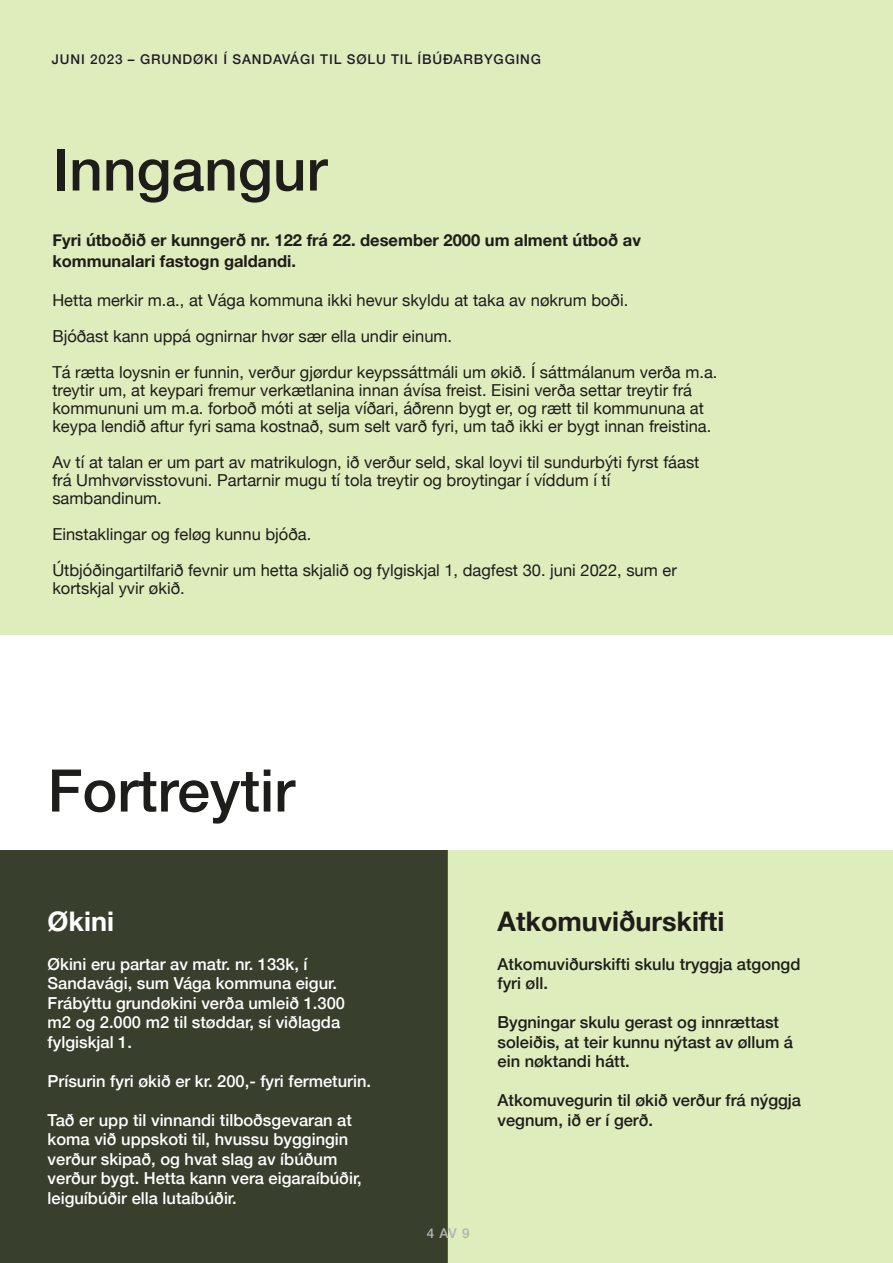
<style>
.page{position:relative;width:893px;height:1263px;background:#fff}
.page>*{position:absolute;margin:0;border:0;box-sizing:border-box;transform-origin:0 0}
.t1{font:500 58.8px "Helvetica Neue";color:#1d1d1b}
.t2{font:700 27px "Helvetica Neue";color:#1d1d1b}
.t3{font:700 27px "Helvetica Neue";color:#fff}
.t4{font:16.5px/18px "Helvetica Neue";color:#1d1d1b}
.t5{font:500 16.5px/19.5px "Helvetica Neue";color:#fff}
.t6{font:500 16.5px/19.5px "Helvetica Neue";color:#1d1d1b}
.t7{font:700 16.5px/21px "Helvetica Neue";color:#1d1d1b}
.t8{font:500 13.5px "Helvetica Neue";letter-spacing:.06em;color:#1d1d1b}
.t9{font:500 13.5px "Helvetica Neue";color:#b3b2b2}
</style>
<div class="page">
<div style="left:0;top:850px;width:448px;height:413px;background:#383f2d"></div>
<div style="left:0;top:0;width:893px;height:634px;background:#dfecbc"></div>
<div style="left:448px;top:850px;width:445px;height:413px;background:#dfecbc"></div>
<p class="t8" style="left:52px;top:49px;width:491px">JUNI 2023 – GRUNDØKI Í SANDAVÁGI TIL SØLU TIL ÍBÚÐARBYGGING</p>
<p class="t1" style="left:53px;top:122px;width:276px">Inngangur</p>
<p class="t7" style="left:52px;top:230px;width:590px">Fyri útboðið er kunngerð nr. 122 frá 22. desember 2000 um alment útboð av kommunalari fastogn galdandi.</p>
<p class="t4" style="left:52px;top:292px;width:577px">Hetta merkir m.a., at Vága kommuna ikki hevur skyldu at taka av nøkrum boði.</p>
<p class="t4" style="left:52px;top:328px;width:401px">Bjóðast kann uppá ognirnar hvør sær ella undir einum.</p>
<p class="t4" style="left:52px;top:364px;width:667px">Tá rætta loysnin er funnin, verður gjørdur keypssáttmáli um økið. Í sáttmálanum verða m.a. treytir um, at keypari fremur verkætlanina innan ávísa freist. Eisini verða settar treytir frá kommununi um m.a. forboð móti at selja víðari, áðrenn bygt er, og rætt til kommununa at keypa lendið aftur fyri sama kostnað, sum selt varð fyri, um tað ikki er bygt innan freistina.</p>
<p class="t4" style="left:52px;top:454px;width:648px">Av tí at talan er um part av matrikulogn, ið verður seld, skal loyvi til sundurbýti fyrst fáast frá Umhvørvisstovuni. Partarnir mugu tí tola treytir og broytingar í víddum í tí sambandinum.</p>
<p class="t4" style="left:52px;top:526px;width:260px">Einstaklingar og feløg kunnu bjóða.</p>
<p class="t4" style="left:52px;top:562px;width:626px">Útbjóðingartilfarið fevnir um hetta skjalið og fylgiskjal 1, dagfest 30. juni 2022, sum er kortskjal yvir økið.</p>
<p class="t1" style="left:48px;top:743px;width:249px">Fortreytir</p>
<p class="t3" style="left:48px;top:900px;width:68px">Økini</p>
<p class="t5" style="left:48px;top:953px;width:261px">Økini eru partar av matr. nr. 133k, í</p>
<p class="t5" style="left:48px;top:972px;width:299px">Sandavági, sum Vága kommuna eigur.<br>Frábýttu grundøkini verða umleið 1.300 m2 og 2.000 m2 til støddar, sí viðlagda fylgiskjal 1.</p>
<p class="t5" style="left:48px;top:1070px;width:325px">Prísurin fyri økið er kr. 200,- fyri fermeturin.</p>
<p class="t5" style="left:48px;top:1109px;width:316px">Tað er upp til vinnandi tilboðsgevaran at koma við uppskoti til, hvussu byggingin verður skipað, og hvat slag av íbúðum verður bygt. Hetta kann vera eigaraíbúðir, leiguíbúðir ella lutaíbúðir.</p>
<p class="t2" style="left:497px;top:900px;width:228px">Atkomuviðurskifti</p>
<p class="t6" style="left:497px;top:953px;width:304px">Atkomuviðurskifti skulu tryggja atgongd fyri øll.</p>
<p class="t6" style="left:497px;top:1011px;width:297px">Bygningar skulu gerast og innrættast soleiðis, at teir kunnu nýtast av øllum á ein nøktandi hátt.</p>
<p class="t6" style="left:497px;top:1089px;width:305px">Atkomuvegurin til økið verður frá nýggja vegnum, ið er í gerð.</p>
<p class="t9" style="left:427px;top:1222px;width:44px">4 AV 9</p>
</div>
